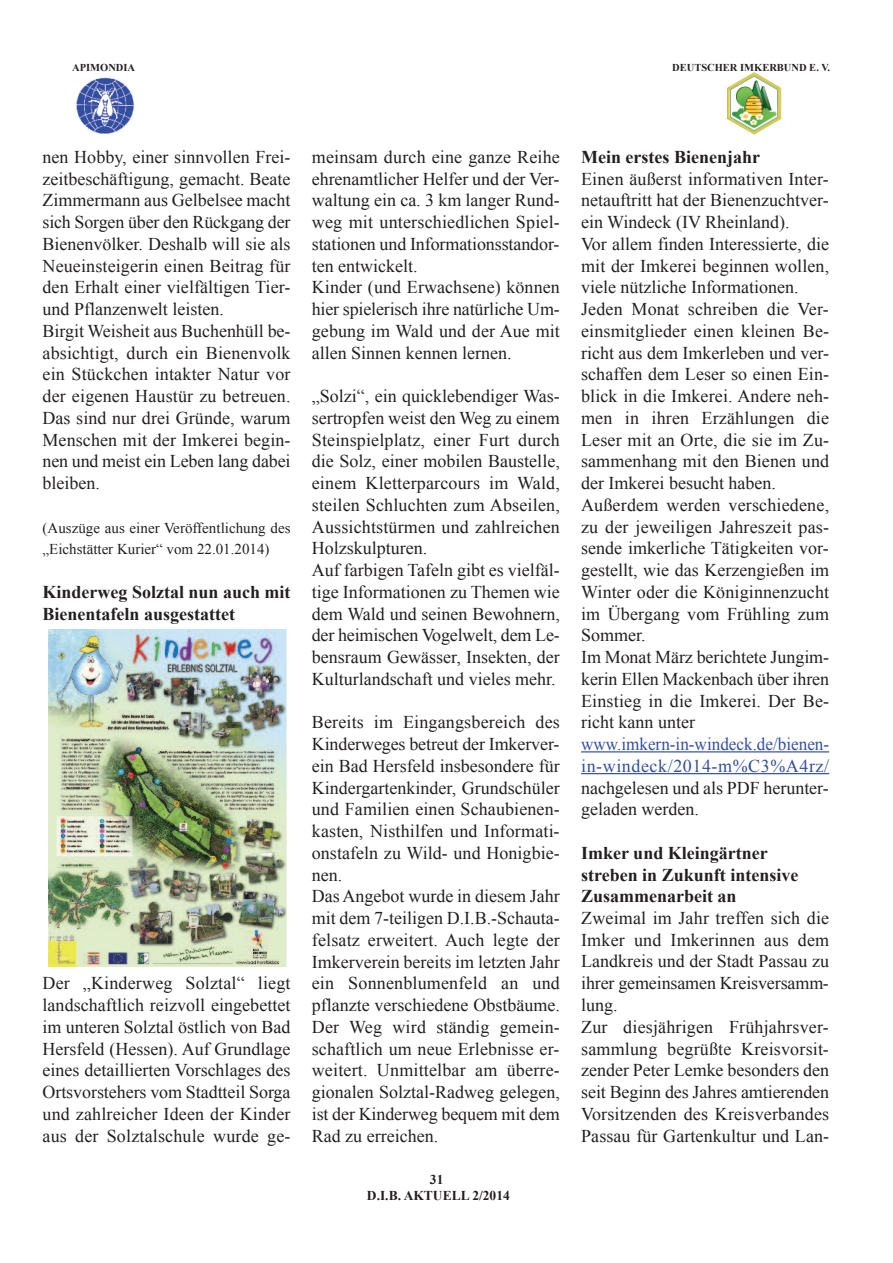
<style>
.page{position:relative;width:893px;height:1263px;background:#fff}
.page>*{position:absolute;margin:0;border:0;box-sizing:border-box;transform-origin:0 0}
.t1{font:18px/21.8px "Times New Roman";color:#231f20}
.t2{font:700 18px/21.8px "Times New Roman";color:#231f20}
.t3{font:18px/21.8px "Times New Roman";color:#324ea1;scale:.95 1}
.t4{font:15px/21.8px "Times New Roman";color:#231f20}
.t5{font:700 13.5px/16.2px "Times New Roman";color:#231f20;text-align:center}
.t6{font:700 10.5px "Times New Roman";color:#231f20}
</style>
<div class="page">
<hr style="left:581px;top:751px;width:248px;height:1px;background:#324ea1">
<hr style="left:581px;top:773px;width:248px;height:1px;background:#324ea1">
<img style="left:727px;top:72px;width:55px;height:63px">
<img style="left:76px;top:77px;width:59px;height:57px">
<img style="left:49px;top:629px;width:238px;height:337px">
<p class="t6" style="left:72px;top:62px;width:64px">APIMONDIA</p>
<p class="t6" style="left:672px;top:61px;width:160px">DEUTSCHER IMKERBUND E. V.</p>
<p class="t1" style="left:43px;top:146px;width:250px">nen Hobby, einer sinnvollen Frei&shy;zeitbeschäftigung, gemacht. Beate<br>Zimmermann aus Gelbelsee macht sich Sorgen über den Rückgang der<br>Bienenvölker. Deshalb will sie als<br>Neueinsteigerin einen Beitrag für den Erhalt einer vielfältigen Tier&shy;und Pflanzenwelt leisten.<br>Birgit Weisheit aus Buchenhüll be&shy;absichtigt, durch ein Bienenvolk ein Stückchen intakter Natur vor der eigenen Haustür zu betreuen.<br>Das sind nur drei Gründe, warum<br>Menschen mit der Imkerei begin&shy;nen und meist ein Leben lang dabei bleiben.</p>
<p class="t4" style="left:43px;top:517px;width:250px">(Auszüge aus einer Veröffentlichung des „Eichstätter Kurier“ vom 22.01.2014)</p>
<p class="t2" style="left:43px;top:581px;width:250px">Kinderweg Solztal nun auch mit<br>Bienentafeln ausgestattet</p>
<p class="t1" style="left:43px;top:972px;width:250px;text-align:justify">Der „Kinderweg Solztal“ liegt landschaftlich reizvoll eingebettet im unteren Solztal östlich von Bad Hersfeld (Hessen). Auf Grundlage eines detaillierten Vorschlages des Ortsvorstehers vom Stadtteil Sorga und zahlreicher Ideen der Kinder aus der Solztalschule wurde ge-</p>
<p class="t1" style="left:312px;top:146px;width:250px">meinsam durch eine ganze Reihe ehrenamtlicher Helfer und der Ver&shy;waltung ein ca. 3 km langer Rund&shy;weg mit unterschiedlichen Spiel&shy;stationen und Informationsstandor&shy;ten entwickelt.<br>Kinder (und Erwachsene) können hier spielerisch ihre natürliche Um&shy;gebung im Wald und der Aue mit allen Sinnen kennen lernen.</p>
<p class="t1" style="left:312px;top:385px;width:250px">„Solzi“, ein quicklebendiger Was&shy;sertropfen weist den Weg zu einem<br>Steinspielplatz, einer Furt durch die Solz, einer mobilen Baustelle, einem Kletterparcours im Wald, steilen Schluchten zum Abseilen,<br>Aussichtstürmen und zahlreichen<br>Holzskulpturen.<br>Auf farbigen Tafeln gibt es vielfäl&shy;tige Informationen zu Themen wie dem Wald und seinen Bewohnern, der heimischen Vogelwelt, dem Le&shy;bensraum Gewässer, Insekten, der<br>Kulturlandschaft und vieles mehr.</p>
<p class="t1" style="left:312px;top:711px;width:250px">Bereits im Eingangsbereich des<br>Kinderweges betreut der Imkerver&shy;ein Bad Hersfeld insbesondere für<br>Kindergartenkinder, Grundschüler und Familien einen Schaubienen&shy;kasten, Nisthilfen und Informati&shy;onstafeln zu Wild- und Honigbie&shy;nen.<br>Das Angebot wurde in diesem Jahr mit dem 7-teiligen D.I.B.-Schauta&shy;felsatz erweitert. Auch legte der<br>Imkerverein bereits im letzten Jahr ein Sonnenblumenfeld an und pflanzte verschiedene Obstbäume.<br>Der Weg wird ständig gemein&shy;schaftlich um neue Erlebnisse er&shy;weitert. Unmittelbar am überre&shy;gionalen Solztal-Radweg gelegen, ist der Kinderweg bequem mit dem<br>Rad zu erreichen.</p>
<p class="t5" style="left:367px;top:1171px;width:144px">31<br>D.I.B. AKTUELL 2/2014</p>
<p class="t2" style="left:581px;top:146px;width:180px">Mein erstes Bienenjahr</p>
<p class="t1" style="left:581px;top:168px;width:250px">Einen äußerst informativen Inter&shy;netauftritt hat der Bienenzuchtver&shy;ein Windeck (IV Rheinland).<br>Vor allem finden Interessierte, die mit der Imkerei beginnen wollen, viele nützliche Informationen.<br>Jeden Monat schreiben die Ver&shy;einsmitglieder einen kleinen Be&shy;richt aus dem Imkerleben und ver&shy;schaffen dem Leser so einen Ein&shy;blick in die Imkerei. Andere neh&shy;men in ihren Erzählungen die<br>Leser mit an Orte, die sie im Zu&shy;sammenhang mit den Bienen und der Imkerei besucht haben.<br>Außerdem werden verschiedene, zu der jeweiligen Jahreszeit pas&shy;sende imkerliche Tätigkeiten vor&shy;gestellt, wie das Kerzengießen im<br>Winter oder die Königinnenzucht im Übergang vom Frühling zum<br>Sommer.<br>Im Monat März berichtete Jungim&shy;kerin Ellen Mackenbach über ihren<br>Einstieg in die Imkerei. Der Be&shy;richt kann unter</p>
<p class="t3" style="left:581px;top:733px;width:263px">www.imkern-in-windeck.de/bienen&shy;in-windeck/2014-m%C3%A4rz/</p>
<p class="t1" style="left:581px;top:777px;width:249px">nachgelesen und als PDF herunter&shy;geladen werden.</p>
<p class="t2" style="left:581px;top:842px;width:219px">Imker und Kleingärtner streben in Zukunft intensive<br>Zusammenarbeit an</p>
<p class="t1" style="left:581px;top:907px;width:250px">Zweimal im Jahr treffen sich die<br>Imker und Imkerinnen aus dem<br>Landkreis und der Stadt Passau zu ihrer gemeinsamen Kreisversamm&shy;lung.<br>Zur diesjährigen Frühjahrsver&shy;sammlung begrüßte Kreisvorsit&shy;zender Peter Lemke besonders den seit Beginn des Jahres amtierenden<br>Vorsitzenden des Kreisverbandes<br>Passau für Gartenkultur und Lan-</p>
</div>
